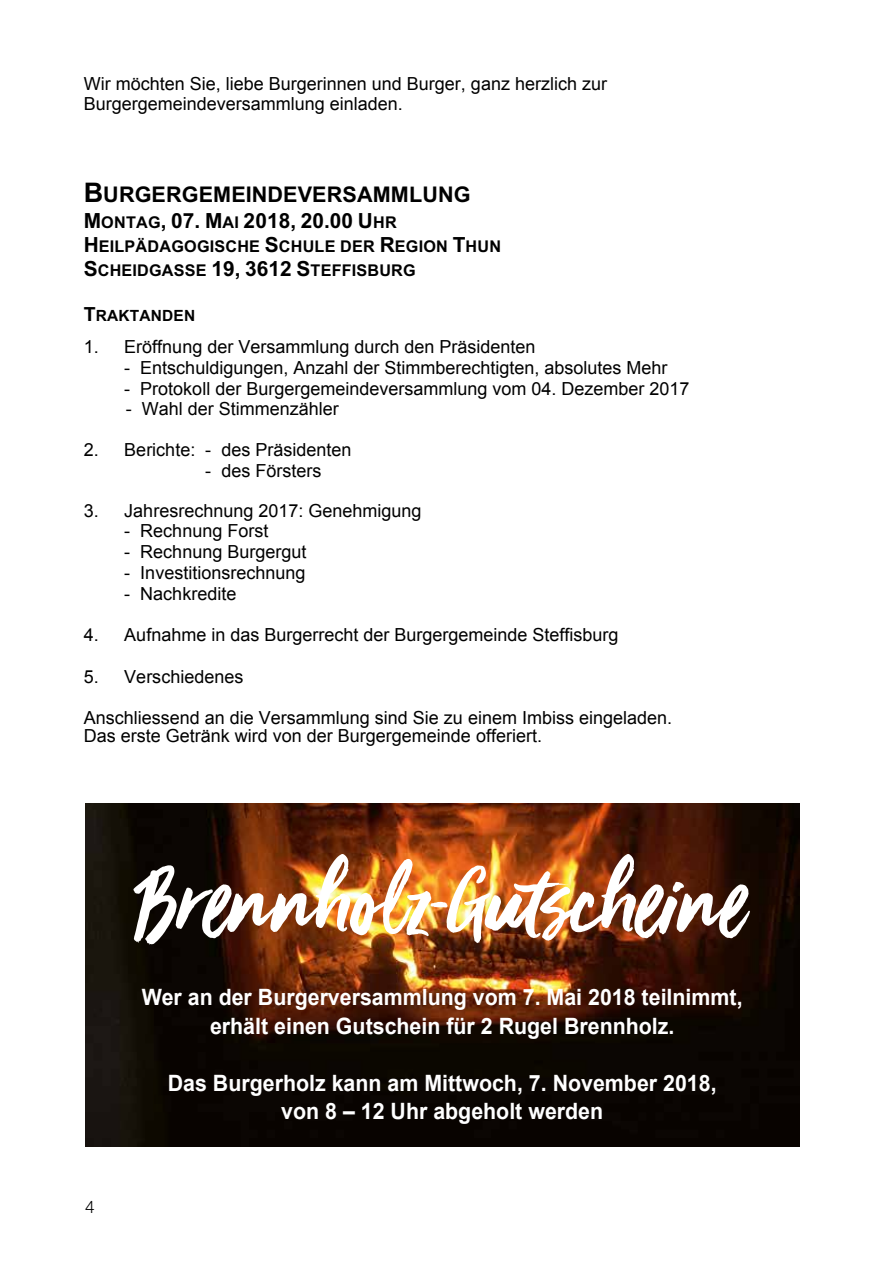
<style>
.page{position:relative;width:893px;height:1263px;background:#fff}
.page>*{position:absolute;margin:0;border:0;box-sizing:border-box;transform-origin:0 0}
.t1{font:106.5px "Viva Beautiful";color:#fff;scale:.95 1}
.t2{font:700 22.5px/28.5px "Arial";color:#fff;text-align:center;scale:.95 1}
.t3{font:700 21.6px "Arial";letter-spacing:.005em;color:#000}
.t4{font:700 20.85px "Arial";letter-spacing:.005em;color:#000}
.t5{font:18px/20.9px "Arial MS";color:#000}
.t6{font:300 17.25px "Helvetica Neue";color:#000}
.t7{font:700 16.2px/24.2px "Arial";letter-spacing:.015em;color:#000}
.t8{font:700 15.45px "Arial";letter-spacing:.015em;color:#000}
.s1{font-size:27px}
.s2{font-size:16.2px}
.s3{font-size:20.85px}
.s4{font-size:19.5px}
</style>
<div class="page">
<img style="left:85px;top:803px;width:714px;height:343px">
<p class="t5" style="left:84px;top:73px;width:525px">Wir möchten Sie, liebe Burgerinnen und Burger, ganz herzlich zur<br>Burgergemeindeversammlung einladen.</p>
<p class="t3" style="left:84px;top:179px;width:388px"><span class="s1">B</span>URGERGEMEINDEVERSAMMLUNG</p>
<p class="t4" style="left:84px;top:206px;width:314px">M<span class="s2">ONTAG</span>, 07. M<span class="s2">AI</span> 2018, 20.00 U<span class="s2">HR</span></p>
<p class="t7" style="left:84px;top:234px;width:419px"><span class="s3">H</span>EILPÄDAGOGISCHE <span class="s3">S</span>CHULE DER <span class="s3">R</span>EGION <span class="s3">T</span>HUN<br><span class="s3">S</span>CHEIDGASSE <span class="s3">19, 3612 S</span>TEFFISBURG</p>
<p class="t8" style="left:84px;top:305px;width:113px"><span class="s4">T</span>RAKTANDEN</p>
<p class="t5" style="left:84px;top:336px;width:453px">1. Eröffnung der Versammlung durch den Präsidenten</p>
<p class="t5" style="left:124px;top:357px;width:545px">- Entschuldigungen, Anzahl der Stimmberechtigten, absolutes Mehr</p>
<p class="t5" style="left:124px;top:378px;width:567px">- Protokoll der Burgergemeindeversammlung vom 04. Dezember 2017</p>
<p class="t5" style="left:126px;top:398px;width:215px">- Wahl der Stimmenzähler</p>
<p class="t5" style="left:84px;top:440px;width:269px">2. Berichte: - des Präsidenten</p>
<p class="t5" style="left:205px;top:461px;width:118px">- des Försters</p>
<p class="t5" style="left:84px;top:500px;width:339px">3. Jahresrechnung 2017: Genehmigung</p>
<p class="t5" style="left:124px;top:521px;width:146px">- Rechnung Forst</p>
<p class="t5" style="left:124px;top:542px;width:184px">- Rechnung Burgergut</p>
<p class="t5" style="left:124px;top:562px;width:183px">- Investitionsrechnung</p>
<p class="t5" style="left:124px;top:583px;width:114px">- Nachkredite</p>
<p class="t5" style="left:84px;top:624px;width:536px">4. Aufnahme in das Burgerrecht der Burgergemeinde Steffisburg</p>
<p class="t5" style="left:84px;top:666px;width:161px">5. Verschiedenes</p>
<p class="t5" style="left:84px;top:708px;width:590px;line-height:18.3px">Anschliessend an die Versammlung sind Sie zu einem Imbiss eingeladen.<br>Das erste Getränk wird von der Burgergemeinde offeriert.</p>
<h1 class="t1" style="left:138px;top:831px;width:641px">Brennholz-Gutscheine</h1>
<p class="t6" style="left:85px;top:1197px;width:11px">4</p>
<p class="t2" style="left:142px;top:984px;width:634px">Wer an der Burgerversammlung vom 7. Mai 2018 teilnimmt, erhält einen Gutschein für 2 Rugel Brennholz.</p>
<p class="t2" style="left:168px;top:1069px;width:579px">Das Burgerholz kann am Mittwoch, 7. November 2018, von 8 – 12 Uhr abgeholt werden</p>
</div>
